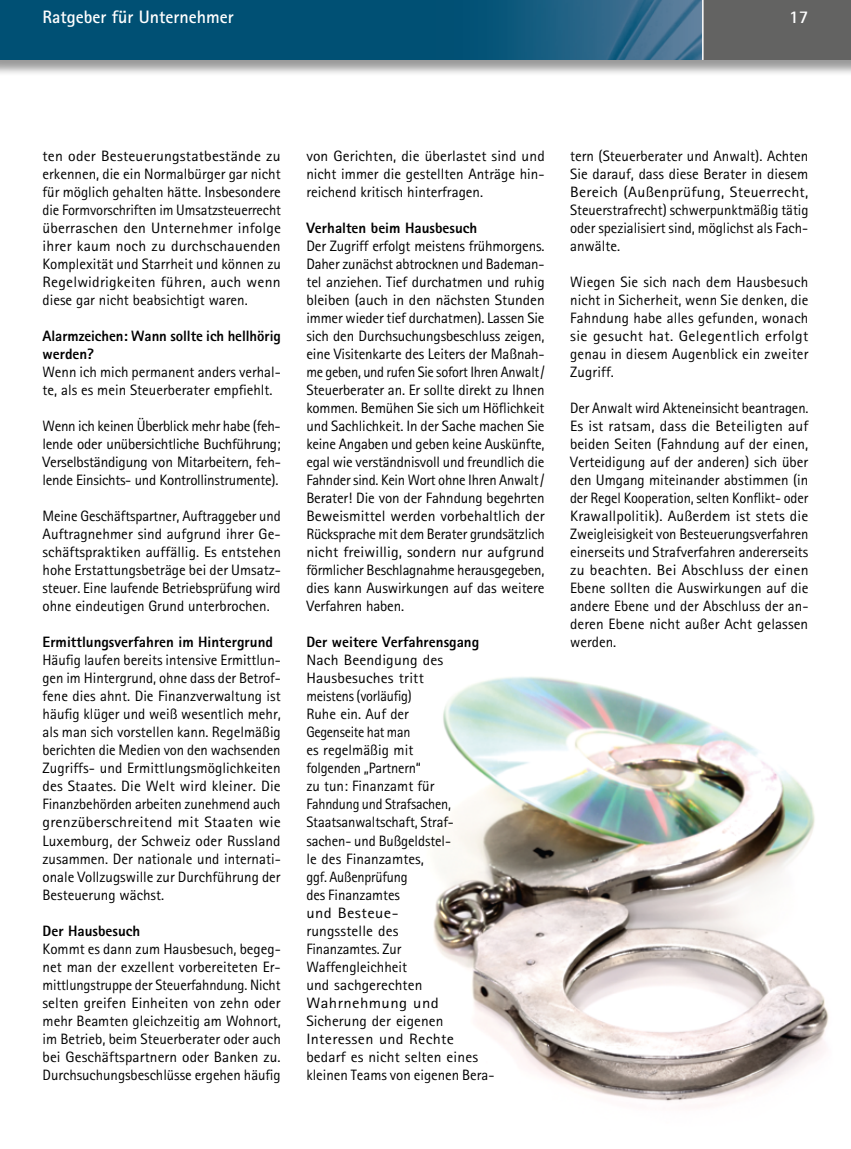
<style>
.page{position:relative;width:851px;height:1149px;background:#fff}
.page>*{position:absolute;margin:0;border:0;box-sizing:border-box;transform-origin:0 0}
.t1{font:700 18px "Rotis Sans Serif";color:#fff}
.t2{font:15px/18px "Rotis Sans Serif";color:#000;text-align:justify}
.t3{font:15px/18px "Rotis Sans Serif";color:#000;text-align:justify;scale:1.05 1}
.t4{font:800 15px/18px "Rotis Sans Serif";color:#000}
</style>
<div class="page">
<img style="left:433px;top:677px;width:396px;height:425px">
<div style="left:0;top:0;width:850px;height:77px;background:#000;opacity:.4"></div>
<img style="left:0;top:0;width:702px;height:60px">
<div style="left:702px;top:0;width:148px;height:60px;background:#636362"></div>
<hr style="left:702px;top:0;width:1px;height:60px;background:#fff">
<p class="t1" style="left:43px;top:5px;width:193px">Ratgeber für Unternehmer</p>
<p class="t1" style="left:789px;top:5px;width:21px">17</p>
<p class="t3" style="left:43px;top:147px;width:228px">ten oder Besteuerungstatbestände zu erkennen, die ein Normalbürger gar nicht für möglich gehalten hätte. Insbesondere die Formvorschriften im Umsatzsteuerrecht überraschen den Unternehmer infolge ihrer kaum noch zu durchschauenden Komplexität und Starrheit und können zu Regelwidrigkeiten führen, auch wenn diese gar nicht beabsichtigt waren.</p>
<p class="t4" style="left:43px;top:326px;width:240px">Alarmzeichen: Wann sollte ich hellhörig werden?</p>
<p class="t2" style="left:43px;top:363px;width:240px">Wenn ich mich permanent anders verhal&shy;te, als es mein Steuerberater empfiehlt.</p>
<p class="t2" style="left:43px;top:417px;width:240px">Wenn ich keinen Überblick mehr habe (feh&shy;lende oder unübersichtliche Buchführung; Verselbständigung von Mitarbeitern, feh&shy;lende Einsichts- und Kontrollinstrumente).</p>
<p class="t2" style="left:43px;top:507px;width:240px">Meine Geschäftspartner, Auftraggeber und Auftragnehmer sind aufgrund ihrer Ge&shy;schäftspraktiken auffällig. Es entstehen hohe Erstattungsbeträge bei der Umsatz&shy;steuer. Eine laufende Betriebsprüfung wird ohne eindeutigen Grund unterbrochen.</p>
<p class="t4" style="left:43px;top:632px;width:232px">Ermittlungsverfahren im Hintergrund</p>
<p class="t2" style="left:43px;top:651px;width:240px">Häufig laufen bereits intensive Ermittlun&shy;gen im Hintergrund, ohne dass der Betrof&shy;fene dies ahnt. Die Finanzverwaltung ist häufig klüger und weiß wesentlich mehr, als man sich vorstellen kann. Regelmäßig berichten die Medien von den wachsenden Zugriffs- und Ermittlungsmöglichkeiten des Staates. Die Welt wird kleiner. Die Finanzbehörden arbeiten zunehmend auch grenzüberschreitend mit Staaten wie Luxemburg, der Schweiz oder Russland zusammen. Der nationale und internati&shy;onale Vollzugswille zur Durchführung der Besteuerung wächst.</p>
<p class="t4" style="left:43px;top:921px;width:99px">Der Hausbesuch</p>
<p class="t2" style="left:43px;top:939px;width:240px">Kommt es dann zum Hausbesuch, begeg&shy;net man der exzellent vorbereiteten Er&shy;mittlungstruppe der Steuerfahndung. Nicht selten greifen Einheiten von zehn oder mehr Beamten gleichzeitig am Wohnort, im Betrieb, beim Steuerberater oder auch bei Geschäftspartnern oder Banken zu.<br>Durchsuchungsbeschlüsse ergehen häufig</p>
<p class="t2" style="left:306px;top:147px;width:240px">von Gerichten, die überlastet sind und nicht immer die gestellten Anträge hin&shy;reichend kritisch hinterfragen.</p>
<p class="t4" style="left:306px;top:218px;width:172px">Verhalten beim Hausbesuch</p>
<p class="t2" style="left:306px;top:237px;width:240px">Der Zugriff erfolgt meistens frühmorgens.<br>Daher zunächst abtrocknen und Bademan&shy;tel anziehen. Tief durchatmen und ruhig bleiben (auch in den nächsten Stunden immer wieder tief durchatmen). Lassen Sie sich den Durchsuchungsbeschluss zeigen, eine Visitenkarte des Leiters der Maßnah&shy;me geben, und rufen Sie sofort Ihren Anwalt/ Steuerberater an. Er sollte direkt zu Ihnen kommen. Bemühen Sie sich um Höflichkeit und Sachlichkeit. In der Sache machen Sie keine Angaben und geben keine Auskünfte, egal wie verständnisvoll und freundlich die Fahnder sind. Kein Wort ohne Ihren Anwalt/ Berater! Die von der Fahndung begehrten Beweismittel werden vorbehaltlich der Rücksprache mit dem Berater grundsätzlich nicht freiwillig, sondern nur aufgrund förmlicher Beschlagnahme herausgegeben, dies kann Auswirkungen auf das weitere Verfahren haben.</p>
<p class="t4" style="left:306px;top:632px;width:174px">Der weitere Verfahrensgang</p>
<p class="t3" style="left:306px;top:651px;width:181px;text-align:left">Nach Beendigung des<br>Hausbesuches tritt<br>meistens (vorläufig)<br>Ruhe ein. Auf der<br>Gegenseite hat man<br>es regelmäßig mit<br>folgenden „Partnern“<br>zu tun: Finanzamt für<br>Fahndung und Strafsachen,<br>Staatsanwaltschaft, Straf&shy;sachen- und Bußgeldstel-<br>le des Finanzamtes,<br>ggf. Außenprüfung<br>des Finanzamtes<br>und Besteue-<br>rungsstelle des<br>Finanzamtes. Zur<br>Waffengleichheit<br>und sachgerechten<br>Wahrnehmung und<br>Sicherung der eigenen<br>Interessen und Rechte bedarf es nicht selten eines kleinen Teams von eigenen Bera-</p>
<p class="t2" style="left:570px;top:147px;width:240px">tern (Steuerberater und Anwalt). Achten Sie darauf, dass diese Berater in diesem Bereich (Außenprüfung, Steuerrecht, Steuerstrafrecht) schwerpunktmäßig tätig oder spezialisiert sind, möglichst als Fach&shy;anwälte.</p>
<p class="t2" style="left:570px;top:273px;width:240px">Wiegen Sie sich nach dem Hausbesuch nicht in Sicherheit, wenn Sie denken, die Fahndung habe alles gefunden, wonach sie gesucht hat. Gelegentlich erfolgt genau in diesem Augenblick ein zweiter Zugriff.</p>
<p class="t2" style="left:570px;top:399px;width:240px">Der Anwalt wird Akteneinsicht beantragen.<br>Es ist ratsam, dass die Beteiligten auf beiden Seiten (Fahndung auf der einen, Verteidigung auf der anderen) sich über den Umgang miteinander abstimmen (in der Regel Kooperation, selten Konflikt- oder Krawallpolitik). Außerdem ist stets die Zweigleisigkeit von Besteuerungsverfahren einerseits und Strafverfahren andererseits zu beachten. Bei Abschluss der einen Ebene sollten die Auswirkungen auf die andere Ebene und der Abschluss der an&shy;deren Ebene nicht außer Acht gelassen werden.</p>
</div>
